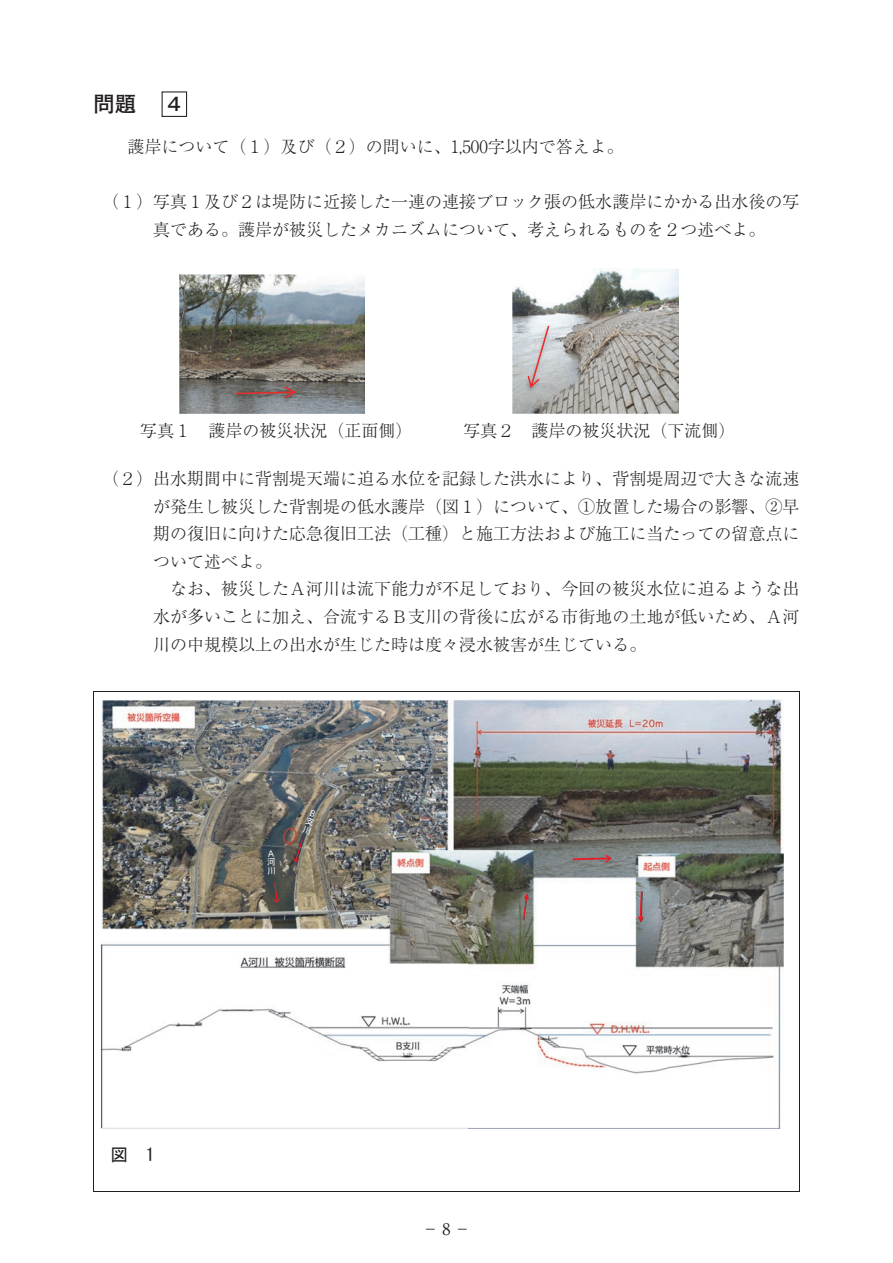
<style>
.page{position:relative;width:893px;height:1263px;background:#fff}
.page>*{position:absolute;margin:0;border:0;box-sizing:border-box;transform-origin:0 0}
.t1{font:700 21.3px "Futo Go B101 Pr 6 N";color:#231f20}
.t2{font:500 18px "Gothic MB101 Pr 6 N";color:#231f20}
.t3{font:17.7px "MS Gothic";color:#231f20}
.t4{font:300 16.95px/27.6px "Ryumin Pr 6 N";color:#231f20}
.t5{font:15.9px "Ryumin Pr 6 N";color:#231f20}
</style>
<div class="page">
<div style="left:162px;top:91px;width:25px;height:26px;border:1px solid #231f20"></div>
<img style="left:180px;top:274px;width:185px;height:139px">
<svg style="left:236px;top:386px;width:60px;height:13px"></svg>
<img style="left:512px;top:269px;width:166px;height:144px">
<svg style="left:528px;top:326px;width:21px;height:62px"></svg>
<hr style="left:94px;top:692px;width:705px;height:1px;background:#231f20">
<hr style="left:94px;top:692px;width:1px;height:500px;background:#231f20">
<hr style="left:94px;top:1191px;width:705px;height:1px;background:#231f20">
<hr style="left:799px;top:692px;width:1px;height:500px;background:#231f20">
<img style="left:101px;top:700px;width:682px;height:428px">
<img style="left:112px;top:1016px;width:34px;height:14px">
<svg style="left:522px;top:894px;width:7px;height:27px"></svg>
<svg style="left:273px;top:881px;width:7px;height:22px"></svg>
<svg style="left:638px;top:890px;width:5px;height:32px"></svg>
<svg style="left:573px;top:855px;width:39px;height:7px"></svg>
<hr style="left:101px;top:945px;width:1px;height:183px;background:#3e3e3f">
<svg style="left:268px;top:850px;width:7px;height:25px"></svg>
<svg style="left:293px;top:810px;width:23px;height:53px"></svg>
<p class="t1" style="left:94px;top:87px;width:65px">問題　</p>
<p class="t4" style="left:128px;top:132px;width:498px">護岸について（１）及び（２）の問いに、1,500字以内で答えよ。</p>
<p class="t4" style="left:153px;top:187px;width:648px;text-indent:-51px">（１） 写真１及び２は堤防に近接した一連の連接ブロック張の低水護岸にかかる出水後の写真である。護岸が被災したメカニズムについて、考えられるものを２つ述べよ。</p>
<p class="t2" style="left:165px;top:89px;width:20px">４</p>
<p class="t4" style="left:140px;top:416px;width:274px">写真１　護岸の被災状況（正面側）</p>
<p class="t4" style="left:463px;top:416px;width:274px">写真２　護岸の被災状況（下流側）</p>
<p class="t4" style="left:153px;top:464px;width:648px;text-indent:-51px">（２） 出水期間中に背割堤天端に迫る水位を記録した洪水により、背割堤周辺で大きな流速が発生し被災した背割堤の低水護岸（図１）について、①放置した場合の影響、②早期の復旧に向けた応急復旧工法（工種）と施工方法および施工に当たっての留意点について述べよ。<br>　なお、被災したＡ河川は流下能力が不足しており、今回の被災水位に迫るような出水が多いことに加え、合流するＢ支川の背後に広がる市街地の土地が低いため、Ａ河川の中規模以上の出水が生じた時は度々浸水被害が生じている。</p>
<p class="t3" style="left:111px;top:1146px;width:46px">図 1</p>
<p class="t5" style="left:423px;top:1216px;width:49px">－8－</p>
</div>
